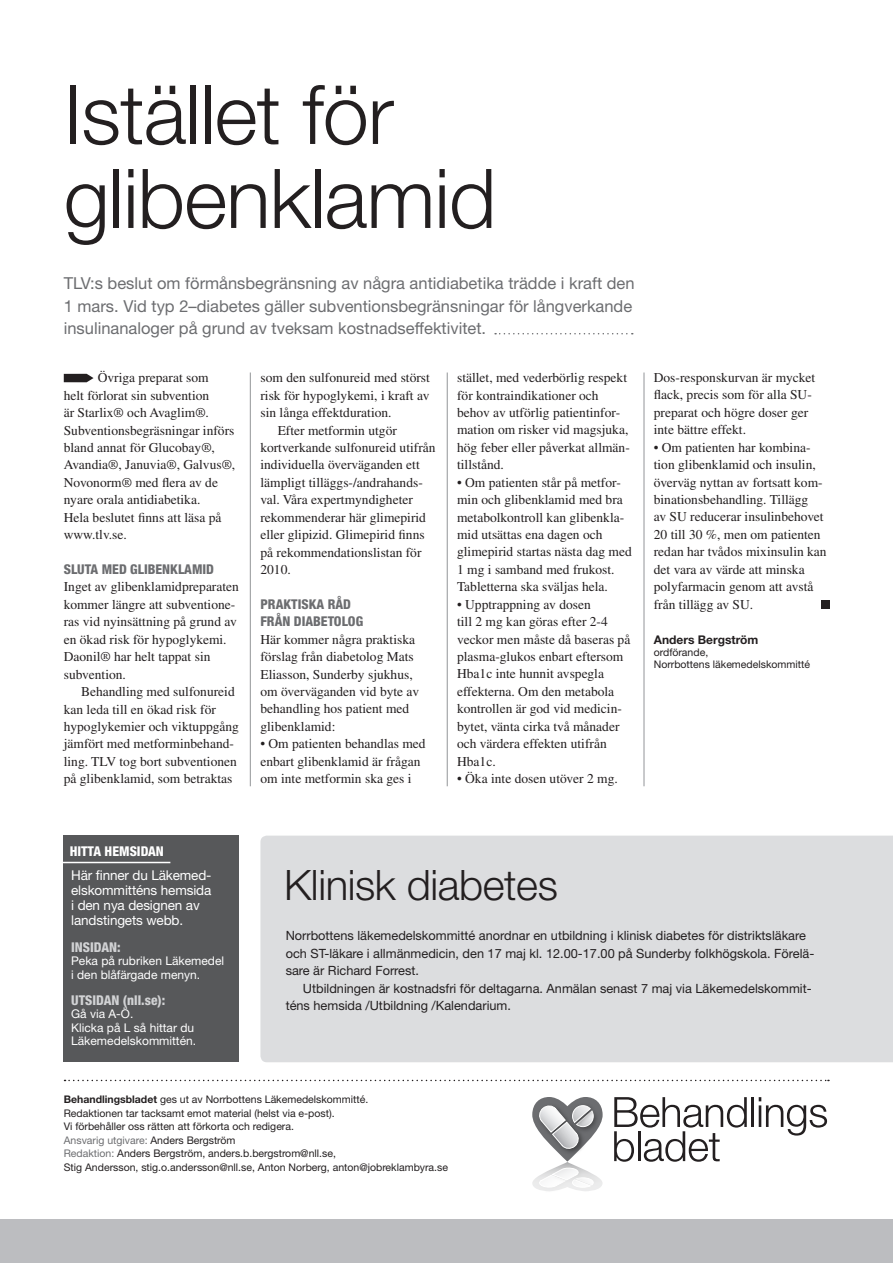
<style>
.page{position:relative;width:893px;height:1263px;background:#fff}
.page>*{position:absolute;margin:0;border:0;box-sizing:border-box;transform-origin:0 0}
.t1{font:300 82.5px/84px "Helvetica Neue LT Std";letter-spacing:-.01em;color:#231f20}
.t2{font:300 42px "Helvetica Neue LT Std";letter-spacing:-.01em;color:#231f20}
.t3{font:16.5px/22.5px "Helvetica Neue LT Std";color:#6c6d70}
.t4{font:13.5px/17.4px "Times LT Std";color:#231f20}
.t5{font:13.5px/15px "Helvetica Neue LT Std";letter-spacing:-.01em;color:#fff}
.t6{font:800 condensed 13.5px/17.4px "Helvetica Neue LT Std";color:#6c6d70}
.t7{font:800 condensed 13.5px "Helvetica Neue LT Std";color:#d1d2d4}
.t8{font:800 condensed 13.5px "Helvetica Neue LT Std";color:#fff}
.t9{font:12.75px/17.4px "Helvetica Neue LT Std";color:#231f20}
.t10{font:12px/13.5px "Helvetica Neue LT Std";color:#fff}
.t11{font:700 12px "Helvetica Neue LT Std";color:#231f20}
.t12{font:10.5px/13.5px "Helvetica Neue LT Std";color:#231f20}
.s1{font-weight:700}
.s2{color:#6c6d70}
</style>
<div class="page">
<div style="left:260px;top:836px;width:633px;height:226px;background:#dcdddf"></div>
<div style="left:0;top:1219px;width:893px;height:44px;background:#bcbdc0"></div>
<svg style="left:64px;top:374px;width:30px;height:8px"></svg>
<svg style="left:65px;top:1080px;width:764px;height:1px"></svg>
<hr style="left:751px;top:1097px;width:3px;height:30px;background:#231f20">
<svg style="left:759px;top:1097px;width:68px;height:38px"></svg>
<svg style="left:614px;top:1097px;width:133px;height:65px"></svg>
<svg style="left:532px;top:1097px;width:71px;height:94px"></svg>
<div style="left:63px;top:836px;width:176px;height:226px;background:#57585a"></div>
<hr style="left:50px;top:862px;width:120px;height:1px;background:#fff">
<hr style="left:250px;top:372px;width:1px;height:414px;background:#939598">
<hr style="left:447px;top:372px;width:1px;height:414px;background:#939598">
<hr style="left:644px;top:372px;width:1px;height:414px;background:#939598">
<div style="left:821px;top:600px;width:8px;height:9px;background:#231f20"></div>
<svg style="left:495px;top:333px;width:138px;height:1px"></svg>
<h1 class="t1" style="left:64px;top:71px;width:434px">Istället för glibenklamid</h1>
<p class="t3" style="left:64px;top:272px;width:572px">TLV:s beslut om förmånsbegränsning av några antidiabetika trädde i kraft den<br>1 mars. Vid typ 2–diabetes gäller subventionsbegränsningar för långverkande insulinanaloger på grund av tveksam kostnadseffektivitet.</p>
<p class="t4" style="left:64px;top:369px;width:173px;text-indent:34px">Övriga preparat som<br>helt förlorat sin subvention<br>är Starlix® och Avaglim®.<br>Subventionsbegräsningar införs bland annat för Glucobay®,<br>Avandia®, Januvia®, Galvus®,<br>Novonorm® med flera av de nyare orala antidiabetika.<br>Hela beslutet finns att läsa på www.tlv.se.</p>
<p class="t6" style="left:64px;top:560px;width:152px">SLUTA MED GLIBENKLAMID</p>
<p class="t4" style="left:64px;top:578px;width:177px">Inget av glibenklamidpreparaten kommer längre att subventione&shy;ras vid nyinsättning på grund av en ökad risk för hypoglykemi.<br>Daonil® har helt tappat sin subvention.</p>
<p class="t4" style="left:64px;top:683px;width:177px;text-indent:17px">Behandling med sulfonureid kan leda till en ökad risk för hypoglykemier och viktuppgång jämfört med metforminbehand&shy;ling. TLV tog bort subventionen på glibenklamid, som betraktas</p>
<p class="t4" style="left:260px;top:369px;width:171px">som den sulfonureid med störst</p>
<p class="t4" style="left:260px;top:386px;width:171px">risk för hypoglykemi, i kraft av</p>
<p class="t4" style="left:260px;top:404px;width:133px">sin långa effektduration.</p>
<p class="t4" style="left:278px;top:421px;width:121px">Efter metformin utgör</p>
<p class="t4" style="left:260px;top:439px;width:177px">kortverkande sulfonureid utifrån</p>
<p class="t4" style="left:260px;top:456px;width:161px">individuella överväganden ett</p>
<p class="t4" style="left:260px;top:473px;width:164px">lämpligt tilläggs-/andrahands-</p>
<p class="t4" style="left:260px;top:491px;width:154px">val. Våra expertmyndigheter</p>
<p class="t4" style="left:260px;top:508px;width:167px">rekommenderar här glimepirid</p>
<p class="t4" style="left:260px;top:526px;width:166px">eller glipizid. Glimepirid finns</p>
<p class="t4" style="left:260px;top:543px;width:163px">på rekommendationslistan för</p>
<p class="t4" style="left:260px;top:561px;width:32px">2010.</p>
<p class="t6" style="left:260px;top:595px;width:104px">PRAKTISKA RÅD<br>FRÅN DIABETOLOG</p>
<p class="t4" style="left:260px;top:630px;width:160px">Här kommer några praktiska förslag från diabetolog Mats<br>Eliasson, Sunderby sjukhus, om överväganden vid byte av behandling hos patient med glibenklamid:</p>
<p class="t4" style="left:260px;top:735px;width:167px">• Om patienten behandlas med enbart glibenklamid är frågan om inte metformin ska ges i</p>
<p class="t4" style="left:457px;top:369px;width:174px">stället, med vederbörlig respekt för kontraindikationer och behov av utförlig patientinfor&shy;mation om risker vid magsjuka, hög feber eller påverkat allmän&shy;tillstånd.</p>
<p class="t4" style="left:457px;top:473px;width:176px">• Om patienten står på metfor&shy;min och glibenklamid med bra metabolkontroll kan glibenkla&shy;mid utsättas ena dagen och glimepirid startas nästa dag med<br>1 mg i samband med frukost.<br>Tabletterna ska sväljas hela.</p>
<p class="t4" style="left:457px;top:595px;width:175px">• Upptrappning av dosen<br>till 2 mg kan göras efter 2-4 veckor men måste då baseras på plasma-glukos enbart eftersom<br>Hba1c inte hunnit avspegla effekterna. Om den metabola kontrollen är god vid medicin&shy;bytet, vänta cirka två månader och värdera effekten utifrån<br>Hba1c.</p>
<p class="t4" style="left:457px;top:770px;width:162px">• Öka inte dosen utöver 2 mg.</p>
<p class="t4" style="left:654px;top:369px;width:163px">Dos-responskurvan är mycket flack, precis som för alla SU&shy;preparat och högre doser ger inte bättre effekt.</p>
<p class="t4" style="left:654px;top:438px;width:174px">• Om patienten har kombina&shy;tion glibenklamid och insulin, överväg nyttan av fortsatt kom&shy;binationsbehandling. Tillägg<br>av SU reducerar insulinbehovet<br>20 till 30 %, men om patienten redan har tvådos mixinsulin kan det vara av värde att minska polyfarmacin genom att avstå från tillägg av SU.</p>
<p class="t11" style="left:654px;top:632px;width:106px">Anders Bergström</p>
<p class="t12" style="left:654px;top:646px;width:158px;line-height:12px">ordförande,<br>Norrbottens läkemedelskommitté</p>
<p class="t8" style="left:70px;top:843px;width:96px">HITTA HEMSIDAN</p>
<p class="t5" style="left:71px;top:868px;width:142px">Här finner du Läkemed&shy;elskommitténs hemsida i den nya designen av landstingets webb.</p>
<p class="t7" style="left:71px;top:938px;width:27px">INSIDAN</p>
<p class="t7" style="left:117px;top:938px;width:5px">:</p>
<p class="t10" style="left:71px;top:954px;width:154px">Peka på rubriken Läkemedel i den blåfärgade menyn.</p>
<p class="t7" style="left:71px;top:992px;width:29px">UTSIDAN</p>
<p class="t7" style="left:123px;top:992px;width:44px">(NLL.SE):</p>
<p class="t10" style="left:71px;top:1007px;width:126px">Gå via A-Ö.<br>Klicka på L så hittar du<br>Läkemedelskommittén.</p>
<h2 class="t2" style="left:284px;top:860px;width:275px">Klinisk diabetes</h2>
<p class="t9" style="left:286px;top:927px;width:530px">Norrbottens läkemedelskommitté anordnar en utbildning i klinisk diabetes för distriktsläkare och ST-läkare i allmänmedicin, den 17 maj kl. 12.00-17.00 på Sunderby folkhögskola. Förelä&shy;sare är Richard Forrest.</p>
<p class="t9" style="left:286px;top:979px;width:527px;text-indent:17px">Utbildningen är kostnadsfri för deltagarna. Anmälan senast 7 maj via Läkemedelskommit&shy;téns hemsida /Utbildning /Kalendarium.</p>
<p class="t12" style="left:64px;top:1092px;width:386px"><span class="s1">Behandlingsbladet</span> ges ut av Norrbottens Läkemedelskommitté.<br>Redaktionen tar tacksamt emot material (helst via e-post).<br>Vi förbehåller oss rätten att förkorta och redigera.<br><span class="s2">Ansvarig utgivare:</span> Anders Bergström<br><span class="s2">Redaktion:</span> Anders Bergström, anders.b.bergstrom@nll.se,<br>Stig Andersson, stig.o.andersson@nll.se, Anton Norberg, anton@jobreklambyra.se</p>
</div>
